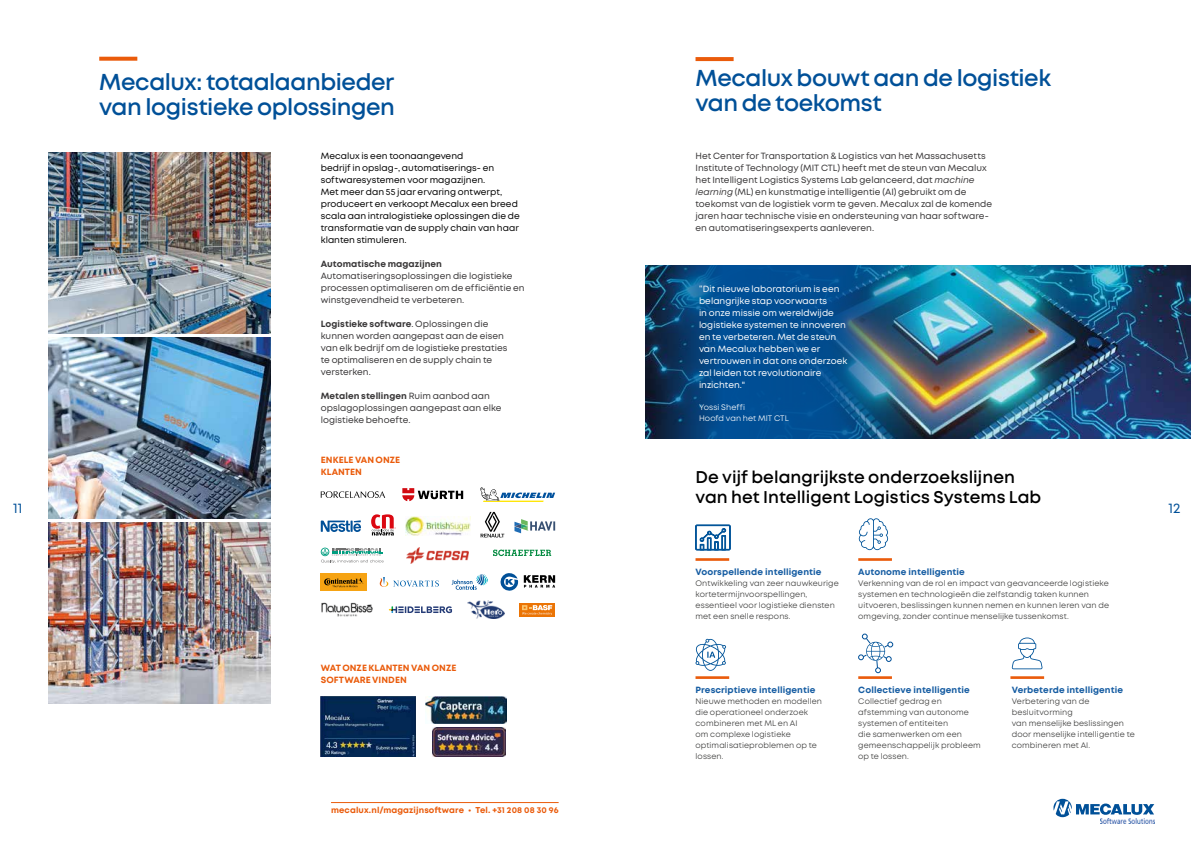
<style>
.page{position:relative;width:1191px;height:842px;background:#fff}
.page>*{position:absolute;margin:0;border:0;box-sizing:border-box;transform-origin:0 0}
.t1{font:600 23px/25px "Mont";letter-spacing:-.02em;color:#005098}
.t2{font:600 17px/20px "Mont";color:#000}
.t3{font:14px "Mont";color:#005098}
.t4{font:9px/12px "Mont";letter-spacing:.005em;color:#383637}
.t5{font:9px/12px "Mont";letter-spacing:.005em;color:#000}
.t6{font:9px/12px "Mont";color:#fff}
.t7{font:700 9px "Mont";letter-spacing:.01em;color:#155ca2}
.t8{font:700 9px/12px "Mont";letter-spacing:.005em;color:#ea5b0b}
.t9{font:700 9px "Mont";letter-spacing:.005em;color:#383637}
.t10{font:700 8.5px "Mont";letter-spacing:.015em;color:#ea5b0b}
.t11{font:8px/11px "Mont";letter-spacing:.01em;color:#3c3c3b}
.t12{font:8px/11px "Mont";letter-spacing:.015em;color:#fff}
.s1{font-weight:700}
.s2{font-style:italic}
</style>
<div class="page">
<svg style="left:1053px;top:799px;width:101px;height:18px"></svg>
<img style="left:1100px;top:818px;width:54px;height:5px">
<hr style="left:331px;top:802px;width:227px;height:1px;background:#ea5b0b">
<svg style="left:99px;top:57px;width:38px;height:4px"></svg>
<img style="left:48px;top:153px;width:222px;height:181px">
<img style="left:48px;top:338px;width:222px;height:181px">
<img style="left:48px;top:523px;width:222px;height:181px">
<img style="left:407px;top:547px;width:61px;height:16px">
<svg style="left:321px;top:548px;width:62px;height:15px"></svg>
<svg style="left:494px;top:549px;width:58px;height:8px"></svg>
<svg style="left:493px;top:550px;width:58px;height:6px"></svg>
<svg style="left:402px;top:488px;width:61px;height:13px"></svg>
<svg style="left:321px;top:491px;width:64px;height:7px"></svg>
<svg style="left:480px;top:487px;width:75px;height:15px"></svg>
<svg style="left:380px;top:577px;width:59px;height:10px"></svg>
<svg style="left:500px;top:573px;width:18px;height:18px"></svg>
<svg style="left:524px;top:575px;width:31px;height:13px"></svg>
<svg style="left:452px;top:574px;width:36px;height:16px"></svg>
<div style="left:321px;top:573px;width:46px;height:18px;background:#f6a313"></div>
<svg style="left:324px;top:578px;width:39px;height:9px"></svg>
<svg style="left:389px;top:606px;width:63px;height:7px"></svg>
<img style="left:321px;top:602px;width:52px;height:15px">
<img style="left:467px;top:601px;width:37px;height:18px">
<div style="left:519px;top:603px;width:36px;height:14px;background:#eb7405"></div>
<svg style="left:522px;top:605px;width:30px;height:10px"></svg>
<svg style="left:371px;top:514px;width:25px;height:21px"></svg>
<svg style="left:480px;top:512px;width:24px;height:25px"></svg>
<img style="left:406px;top:517px;width:64px;height:18px">
<svg style="left:321px;top:520px;width:40px;height:12px"></svg>
<svg style="left:514px;top:519px;width:41px;height:14px"></svg>
<img style="left:425px;top:697px;width:81px;height:26px">
<img style="left:432px;top:727px;width:74px;height:30px">
<img style="left:320px;top:697px;width:95px;height:60px">
<svg style="left:695px;top:57px;width:38px;height:4px"></svg>
<svg style="left:695px;top:525px;width:35px;height:25px"></svg>
<hr style="left:695px;top:558px;width:34px;height:3px;background:#ea5b0b">
<svg style="left:695px;top:639px;width:31px;height:32px"></svg>
<hr style="left:695px;top:676px;width:34px;height:3px;background:#ea5b0b">
<svg style="left:858px;top:518px;width:30px;height:32px"></svg>
<hr style="left:858px;top:558px;width:34px;height:3px;background:#ea5b0b">
<svg style="left:1011px;top:637px;width:31px;height:32px"></svg>
<hr style="left:1010px;top:676px;width:34px;height:3px;background:#ea5b0b">
<svg style="left:858px;top:634px;width:35px;height:39px"></svg>
<hr style="left:858px;top:676px;width:34px;height:3px;background:#ea5b0b">
<img style="left:920px;top:265px;width:271px;height:174px">
<img style="left:645px;top:265px;width:275px;height:174px">
<h1 class="t1" style="left:695px;top:66px;width:357px">Mecalux bouwt aan de logistiek van de toekomst</h1>
<h1 class="t1" style="left:99px;top:69px;width:297px">Mecalux: totaalaanbieder van logistieke oplossingen</h1>
<p class="t5" style="left:321px;top:150px;width:200px">Mecalux is een toonaangevend<br>bedrijf in opslag-, automatiserings- en softwaresystemen voor magazijnen.<br>Met meer dan 55 jaar ervaring ontwerpt, produceert en verkoopt Mecalux een breed scala aan intralogistieke oplossingen die de transformatie van de supply chain van haar klanten stimuleren.</p>
<p class="t9" style="left:321px;top:258px;width:123px">Automatische magazijnen</p>
<p class="t4" style="left:321px;top:270px;width:205px">Automatiseringsoplossingen die logistieke processen optimaliseren om de efficiëntie en winstgevendheid te verbeteren.</p>
<p class="t4" style="left:321px;top:318px;width:188px"><span class="s1">Logistieke software</span>. Oplossingen die kunnen worden aangepast aan de eisen van elk bedrijf om de logistieke prestaties te optimaliseren en de supply chain te versterken.</p>
<p class="t4" style="left:321px;top:390px;width:182px"><span class="s1">Metalen stellingen</span> Ruim aanbod aan opslagoplossingen aangepast aan elke logistieke behoefte.</p>
<p class="t8" style="left:321px;top:454px;width:81px">ENKELE VAN ONZE<br>KLANTEN</p>
<p class="t4" style="left:695px;top:150px;width:298px">Het Center for Transportation &amp; Logistics van het Massachusetts Institute of Technology (MIT CTL) heeft met de steun van Mecalux het Intelligent Logistics Systems Lab gelanceerd, dat <span class="s2">machine learning</span> (ML) en kunstmatige intelligentie (AI) gebruikt om de toekomst van de logistiek vorm te geven. Mecalux zal de komende jaren haar technische visie en ondersteuning van haar software&shy;en automatiseringsexperts aanleveren.</p>
<p class="t6" style="left:699px;top:283px;width:150px">“Dit nieuwe laboratorium is een belangrijke stap voorwaarts<br>in onze missie om wereldwijde logistieke systemen te innoveren en te verbeteren. Met de steun van Mecalux hebben we er vertrouwen in dat ons onderzoek zal leiden tot revolutionaire inzichten."</p>
<p class="t12" style="left:699px;top:402px;width:91px">Yossi Sheffi<br>Hoofd van het MIT CTL</p>
<h2 class="t2" style="left:695px;top:467px;width:347px">De vijf belangrijkste onderzoekslijnen van het Intelligent Logistics Systems Lab</h2>
<h3 class="t3" style="left:13px;top:499px;width:11px">11</h3>
<h3 class="t3" style="left:1168px;top:499px;width:13px">12</h3>
<p class="t8" style="left:321px;top:662px;width:137px">WAT ONZE KLANTEN VAN ONZE<br>SOFTWARE VINDEN</p>
<p class="t10" style="left:331px;top:804px;width:229px">mecalux.nl/magazijnsoftware • Tel. +31 208 08 30 96</p>
<p class="t7" style="left:695px;top:566px;width:127px">Voorspellende intelligentie</p>
<p class="t11" style="left:695px;top:578px;width:145px">Ontwikkeling van zeer nauwkeurige kortetermijnvoorspellingen, essentieel voor logistieke diensten met een snelle respons.</p>
<p class="t7" style="left:858px;top:566px;width:108px">Autonome intelligentie</p>
<p class="t11" style="left:858px;top:578px;width:252px">Verkenning van de rol en impact van geavanceerde logistieke systemen en technologieën die zelfstandig taken kunnen uitvoeren, beslissingen kunnen nemen en kunnen leren van de omgeving, zonder continue menselijke tussenkomst.</p>
<p class="t7" style="left:695px;top:684px;width:121px">Prescriptieve intelligentie</p>
<p class="t11" style="left:695px;top:696px;width:128px">Nieuwe methoden en modellen die operationeel onderzoek combineren met ML en AI<br>om complexe logistieke optimalisatieproblemen op te lossen.</p>
<p class="t7" style="left:858px;top:684px;width:113px">Collectieve intelligentie</p>
<p class="t11" style="left:858px;top:696px;width:124px">Collectief gedrag en afstemming van autonome systemen of entiteiten<br>die samenwerken om een gemeenschappelijk probleem op te lossen.</p>
<p class="t7" style="left:1011px;top:684px;width:113px">Verbeterde intelligentie</p>
<p class="t11" style="left:1011px;top:696px;width:124px">Verbetering van de besluitvorming<br>van menselijke beslissingen door menselijke intelligentie te combineren met AI.</p>
</div>
